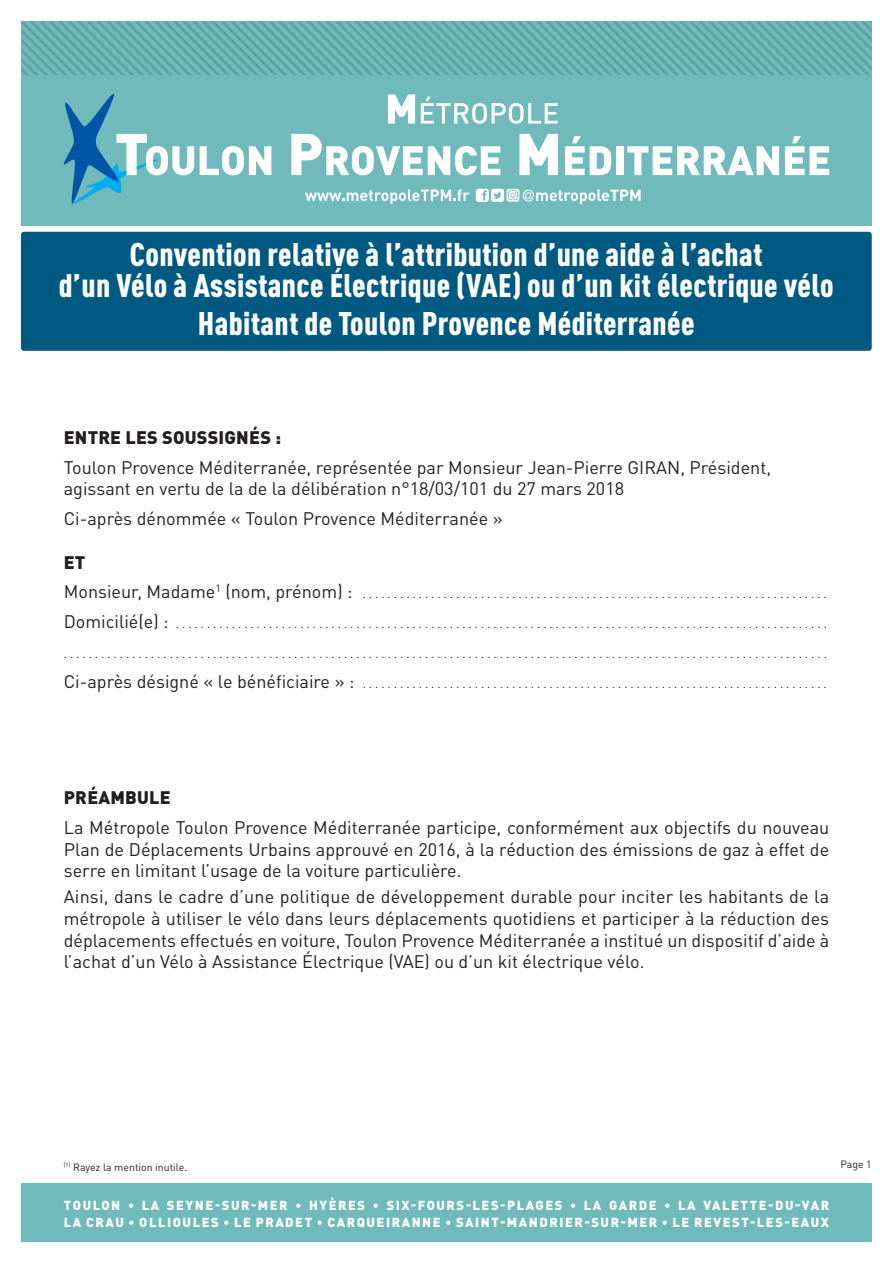
<style>
.page{position:relative;width:893px;height:1263px;background:#fff}
.page>*{position:absolute;margin:0;border:0;box-sizing:border-box;transform-origin:0 0}
.t1{font:900 condensed 32.25px/31.5px "DIN Pro";letter-spacing:.01em;color:#fff;text-align:center}
.t2{font:18px/21.6px "DIN Pro";color:#231f20;text-align:justify}
.t3{font:900 18px "DIN Pro";letter-spacing:.01em;color:#231f20}
.t4{font:900 12.9px/17.2px "DIN Pro";letter-spacing:.12em;color:#fff}
.t5{font:12px "DIN Pro";color:#231f20}
.t6{font:10.5px "DIN Pro";color:#231f20}
.s1{font-size:18px}
</style>
<div class="page">
<div style="left:21px;top:21px;width:851px;height:204px;background:#71babb"></div>
<div style="left:21px;top:1183px;width:851px;height:59px;background:#71babb"></div>
<svg style="left:21px;top:21px;width:851px;height:54px"></svg>
<div style="left:21px;top:232px;width:851px;height:119px;background:#005980;border-radius:3px"></div>
<svg style="left:305px;top:189px;width:164px;height:15px"></svg>
<svg style="left:476px;top:189px;width:165px;height:15px"></svg>
<svg style="left:388px;top:94px;width:27px;height:30px"></svg>
<svg style="left:421px;top:97px;width:137px;height:27px"></svg>
<svg style="left:64px;top:94px;width:130px;height:110px"></svg>
<svg style="left:200px;top:146px;width:71px;height:29px"></svg>
<svg style="left:291px;top:134px;width:209px;height:41px"></svg>
<svg style="left:519px;top:134px;width:39px;height:41px"></svg>
<svg style="left:565px;top:136px;width:46px;height:39px"></svg>
<div style="left:616px;top:146px;width:7px;height:29px;background:#fff"></div>
<svg style="left:627px;top:146px;width:152px;height:29px"></svg>
<svg style="left:785px;top:136px;width:44px;height:39px"></svg>
<h1 class="t1" style="left:59px;top:235px;width:776px">Convention relative à l’attribution d’une aide à l’achat<br>d’un Vélo à Assistance Électrique (VAE) ou d’un kit électrique vélo</h1>
<h1 class="t1" style="left:198px;top:304px;width:498px">Habitant de Toulon Provence Méditerranée</h1>
<p class="t3" style="left:64px;top:422px;width:219px">ENTRE LES SOUSSIGNÉS :</p>
<p class="t2" style="left:64px;top:455px;width:709px">Toulon Provence Méditerranée, représentée par Monsieur Jean-Pierre GIRAN, Président, agissant en vertu de la de la délibération n°18/03/101 du 27 mars 2018</p>
<p class="t2" style="left:64px;top:506px;width:440px">Ci-après dénommée « Toulon Provence Méditerranée »</p>
<p class="t3" style="left:64px;top:547px;width:23px">ET</p>
<p class="t5" style="left:64px;top:584px;width:758px"><span class="s1">Monsieur, Madame</span><sup>1</sup> <span class="s1">(nom, prénom) :</span> . . . . . . . . . . . . . . . . . . . . . . . . . . . . . . . . . . . . . . . . . . . . . . . . . . . . . . . . . . . . . . . . . . . . . . . . . .</p>
<p class="t5" style="left:64px;top:614px;width:758px"><span class="s1">Domicilié(e) :</span> . . . . . . . . . . . . . . . . . . . . . . . . . . . . . . . . . . . . . . . . . . . . . . . . . . . . . . . . . . . . . . . . . . . . . . . . . . . . . . . . . . . . . . . . . . . . . . . . . . . . . . . .</p>
<p class="t5" style="left:64px;top:644px;width:762px">...........................................................................................................................</p>
<p class="t5" style="left:64px;top:674px;width:758px"><span class="s1">Ci-après désigné « le bénéficiaire » :</span> . . . . . . . . . . . . . . . . . . . . . . . . . . . . . . . . . . . . . . . . . . . . . . . . . . . . . . . . . . . . . . . . . . . . . . . . . .</p>
<p class="t3" style="left:64px;top:782px;width:109px">PRÉAMBULE</p>
<p class="t2" style="left:64px;top:815px;width:767px">La Métropole Toulon Provence Méditerranée participe, conformément aux objectifs du nouveau Plan de Déplacements Urbains approuvé en 2016, à la réduction des émissions de gaz à effet de serre en limitant l’usage de la voiture particulière.</p>
<p class="t2" style="left:64px;top:884px;width:767px">Ainsi, dans le cadre d’une politique de développement durable pour inciter les habitants de la métropole à utiliser le vélo dans leurs déplacements quotidiens et participer à la réduction des déplacements effectués en voiture, Toulon Provence Méditerranée a institué un dispositif d’aide à l’achat d’un Vélo à Assistance Électrique (VAE) ou d’un kit électrique vélo.</p>
<p class="t6" style="left:64px;top:1159px;width:123px"><sup>(1)</sup> Rayez la mention inutile.</p>
<p class="t6" style="left:840px;top:1156px;width:33px">Page 1</p>
<p class="t4" style="left:64px;top:1195px;width:767px">TOULON • LA SEYNE-SUR-MER • HYÈRES • SIX-FOURS-LES-PLAGES • LA GARDE • LA VALETTE-DU-VAR<br>LA CRAU • OLLIOULES • LE PRADET • CARQUEIRANNE • SAINT-MANDRIER-SUR-MER • LE REVEST-LES-EAUX</p>
</div>
